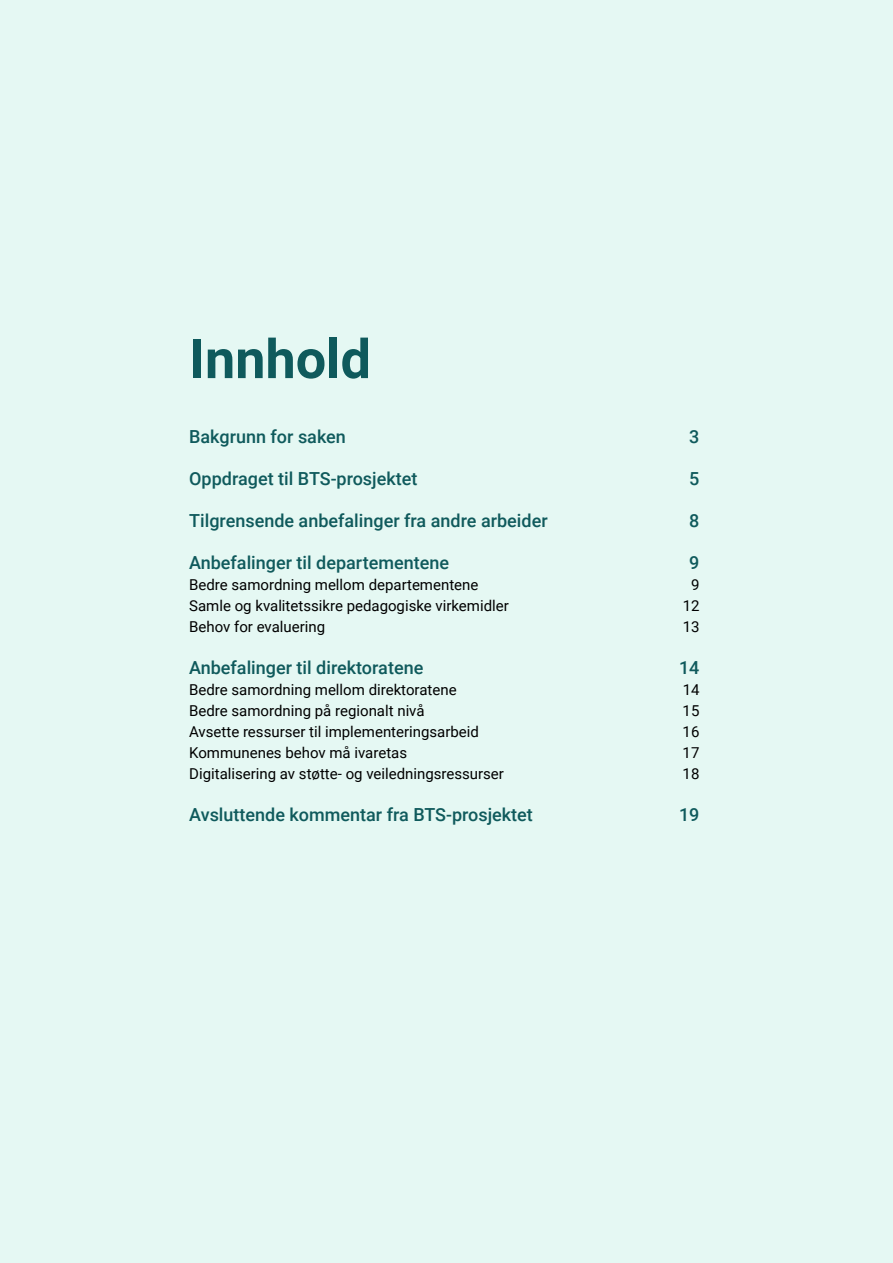
<style>
.page{position:relative;width:893px;height:1263px;background:#e5f8f3}
.page>*{position:absolute;margin:0;border:0;box-sizing:border-box;transform-origin:0 0}
.t1{font:700 54px "Roboto";color:#0f5a5c}
.t2{font:500 18px "Roboto";color:#0f5a5c}
.t3{font:15px "Roboto";color:#000}
</style>
<div class="page">
<h1 class="t1" style="left:189px;top:321px;width:183px">Innhold</h1>
<p class="t2" style="left:189px;top:424px;width:158px">Bakgrunn for saken</p>
<p class="t2" style="left:689px;top:424px;width:12px">3</p>
<p class="t2" style="left:189px;top:466px;width:230px">Oppdraget til BTS-prosjektet</p>
<p class="t2" style="left:689px;top:466px;width:12px">5</p>
<p class="t2" style="left:189px;top:508px;width:360px">Tilgrensende anbefalinger fra andre arbeider</p>
<p class="t2" style="left:689px;top:508px;width:12px">8</p>
<p class="t2" style="left:189px;top:550px;width:261px">Anbefalinger til departementene</p>
<p class="t2" style="left:689px;top:550px;width:12px">9</p>
<p class="t3" style="left:189px;top:574px;width:291px">Bedre samordning mellom departementene</p>
<p class="t3" style="left:691px;top:574px;width:10px">9</p>
<p class="t3" style="left:189px;top:595px;width:321px">Samle og kvalitetssikre pedagogiske virkemidler</p>
<p class="t3" style="left:683px;top:595px;width:18px">12</p>
<p class="t3" style="left:189px;top:616px;width:137px">Behov for evaluering</p>
<p class="t3" style="left:683px;top:616px;width:18px">13</p>
<p class="t2" style="left:189px;top:655px;width:236px">Anbefalinger til direktoratene</p>
<p class="t2" style="left:679px;top:655px;width:22px">14</p>
<p class="t3" style="left:189px;top:679px;width:269px">Bedre samordning mellom direktoratene</p>
<p class="t3" style="left:683px;top:679px;width:18px">14</p>
<p class="t3" style="left:189px;top:700px;width:237px">Bedre samordning på regionalt nivå</p>
<p class="t3" style="left:683px;top:700px;width:18px">15</p>
<p class="t3" style="left:189px;top:721px;width:291px">Avsette ressurser til implementeringsarbeid</p>
<p class="t3" style="left:683px;top:721px;width:18px">16</p>
<p class="t3" style="left:189px;top:742px;width:219px">Kommunenes behov må ivaretas</p>
<p class="t3" style="left:683px;top:742px;width:18px">17</p>
<p class="t3" style="left:189px;top:763px;width:316px">Digitalisering av støtte- og veiledningsressurser</p>
<p class="t3" style="left:683px;top:763px;width:18px">18</p>
<p class="t2" style="left:189px;top:802px;width:345px">Avsluttende kommentar fra BTS-prosjektet</p>
<p class="t2" style="left:679px;top:802px;width:22px">19</p>
</div>
